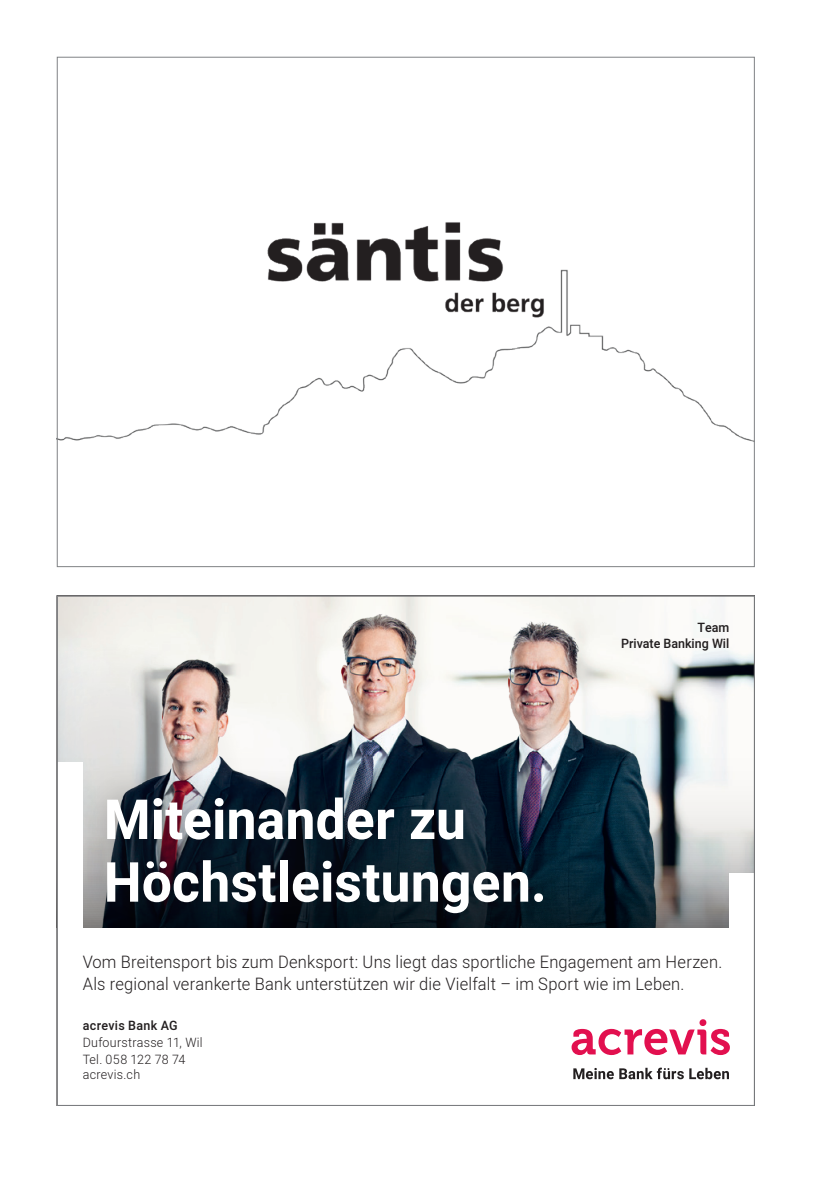
<style>
.page{position:relative;width:840px;height:1191px;background:#fff}
.page>*{position:absolute;margin:0;border:0;box-sizing:border-box;transform-origin:0 0}
.t1{font:700 55.4px/62.6px "Heebo";letter-spacing:.005em;color:#fff;scale:.96 1}
.t2{font:300 17.2px/22.2px "Heebo";letter-spacing:.01em;color:#231f20;scale:.96 1}
.t3{font:300 12.8px/17.2px "Heebo";letter-spacing:.02em;color:#231f20}
.t4{font:500 12.8px/16.2px "Heebo";color:#231f20;text-align:right}
.t5{font:500 12.8px "Heebo";letter-spacing:.025em;color:#231f20}
</style>
<div class="page">
<img style="left:59px;top:597px;width:693px;height:331px">
<div style="left:66px;top:758px;width:520px;height:203px;background:#161718;opacity:.75"></div>
<div style="left:57px;top:928px;width:697px;height:178px;background:#fff"></div>
<svg style="left:573px;top:1068px;width:40px;height:11px"></svg>
<svg style="left:619px;top:1067px;width:64px;height:12px"></svg>
<svg style="left:689px;top:1067px;width:39px;height:12px"></svg>
<svg style="left:698px;top:1018px;width:8px;height:8px"></svg>
<svg style="left:571px;top:1029px;width:158px;height:26px"></svg>
<div style="left:728px;top:873px;width:26px;height:59px;background:#fff"></div>
<div style="left:57px;top:762px;width:26px;height:170px;background:#fff"></div>
<img style="left:59px;top:222px;width:693px;height:220px">
<h1 class="t1" style="left:104px;top:789px;width:462px">Miteinander zu<br>Höchstleistungen.</h1>
<p class="t4" style="left:620px;top:619px;width:110px">Team<br>Private Banking Wil</p>
<p class="t2" style="left:83px;top:950px;width:667px">Vom Breitensport bis zum Denksport: Uns liegt das sportliche Engagement am Herzen.<br>Als regional verankerte Bank unterstützen wir die Vielfalt – im Sport wie im Leben.</p>
<p class="t5" style="left:83px;top:1017px;width:97px">acrevis Bank AG</p>
<p class="t3" style="left:83px;top:1033px;width:121px">Dufourstrasse 11, Wil<br>Tel. 058 122 78 74</p>
<p class="t3" style="left:83px;top:1065px;width:59px">acrevis.ch</p>
</div>
